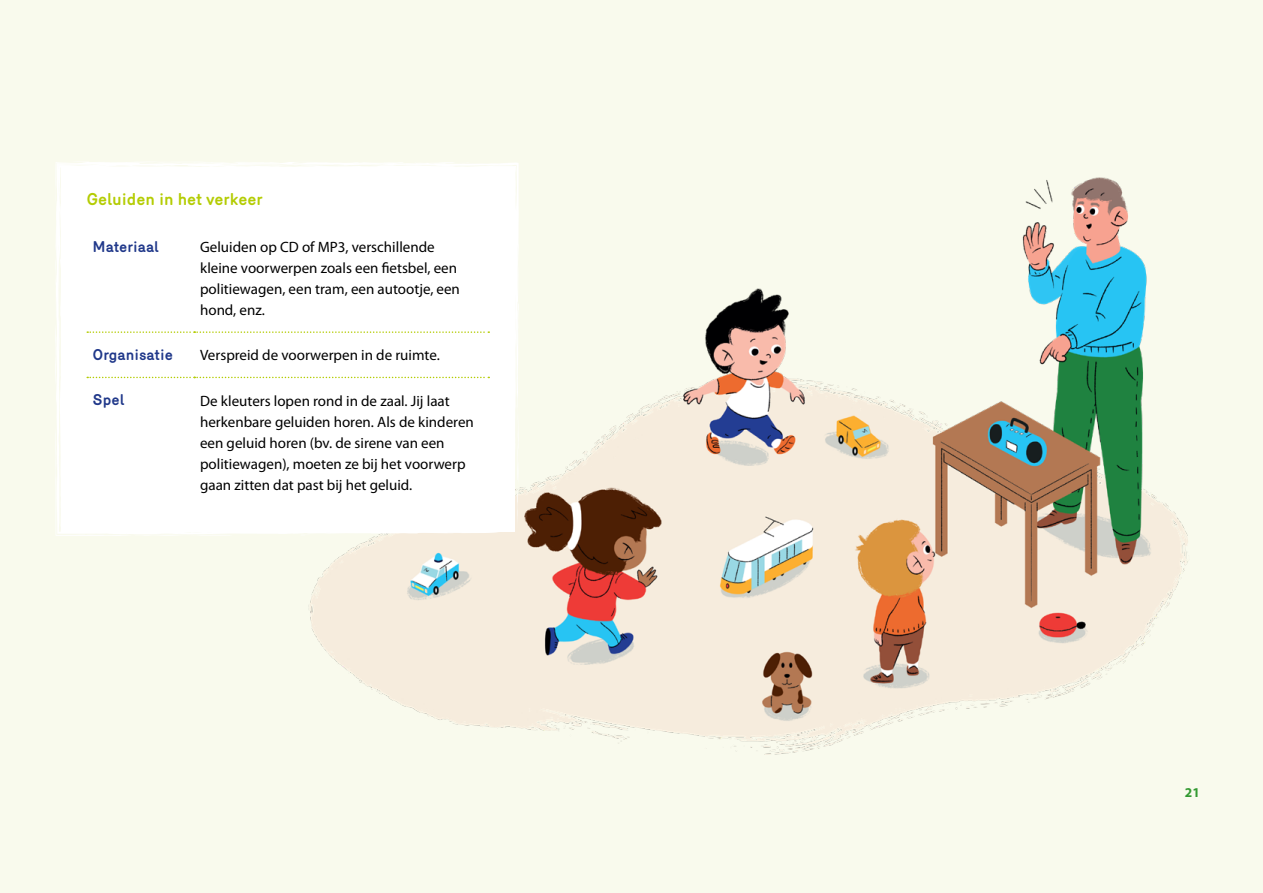
<style>
.page{position:relative;width:1263px;height:893px;background:#f9faed}
.page>*{position:absolute;margin:0;border:0;box-sizing:border-box;transform-origin:0 0}
.t1{font:700 16.5px "Mercury";color:#b4cc04}
.t2{font:15px/21px "Myriad Pro";color:#000}
.t3{font:700 15px "Mercury";color:#20388a}
.t4{font:700 13.5px "Myriad Pro";color:#339931}
</style>
<div class="page">
<img style="left:308px;top:178px;width:880px;height:577px">
<div style="left:56px;top:162px;width:464px;height:372px;background:#fff"></div>
<svg style="left:515px;top:404px;width:4px;height:128px"></svg>
<svg style="left:514px;top:168px;width:2px;height:6px"></svg>
<svg style="left:458px;top:162px;width:34px;height:5px"></svg>
<svg style="left:422px;top:167px;width:18px;height:1px"></svg>
<svg style="left:360px;top:163px;width:18px;height:6px"></svg>
<svg style="left:227px;top:162px;width:33px;height:6px"></svg>
<svg style="left:140px;top:162px;width:15px;height:5px"></svg>
<svg style="left:191px;top:162px;width:29px;height:6px"></svg>
<svg style="left:171px;top:163px;width:13px;height:4px"></svg>
<svg style="left:72px;top:162px;width:16px;height:7px"></svg>
<div style="left:55px;top:270px;width:445px;height:266px;background:#fff"></div>
<p class="t1" style="left:86px;top:190px;width:178px">Geluiden in het verkeer</p>
<p class="t3" style="left:92px;top:238px;width:68px">Materiaal</p>
<p class="t2" style="left:200px;top:237px;width:261px">Geluiden op CD of MP3, verschillende kleine voorwerpen zoals een fietsbel, een politiewagen, een tram, een autootje, een hond, enz.</p>
<p class="t3" style="left:92px;top:346px;width:82px">Organisatie</p>
<p class="t2" style="left:200px;top:345px;width:241px">Verspreid de voorwerpen in de ruimte.</p>
<p class="t3" style="left:92px;top:391px;width:33px">Spel</p>
<p class="t2" style="left:200px;top:390px;width:275px">De kleuters lopen rond in de zaal. Jij laat herkenbare geluiden horen. Als de kinderen een geluid horen (bv. de sirene van een politiewagen), moeten ze bij het voorwerp gaan zitten dat past bij het geluid.</p>
<p class="t4" style="left:1185px;top:783px;width:16px">21</p>
</div>
